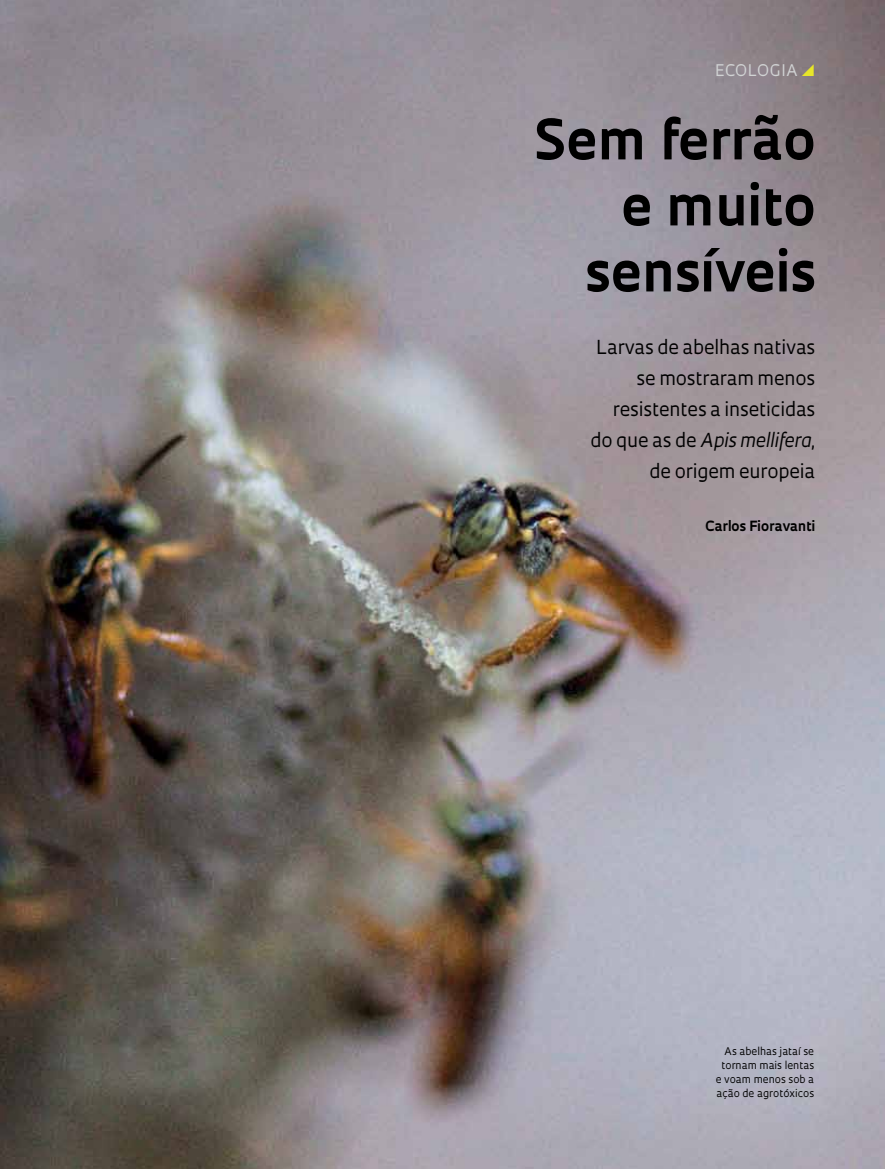
<style>
.page{position:relative;width:885px;height:1169px;background:#fff}
.page>*{position:absolute;margin:0;border:0;box-sizing:border-box;transform-origin:0 0}
.t1{font:700 54px/66px "Oculum";color:#000;text-align:right}
.t2{font:18.75px/30.9px "Oculum";letter-spacing:-.01em;color:#000;text-align:right}
.t3{font:15.6px "Oculum";letter-spacing:.025em;color:#d1d3d4}
.t4{font:700 13.65px "Oculum";letter-spacing:-.005em;color:#000}
.t5{font:10.35px/14.1px "Oculum";color:#000;text-align:right}
.s1{font-style:italic}
</style>
<div class="page">
<img style="left:0;top:0;width:885px;height:1168px">
<svg style="left:80px;top:1126px;width:7px;height:7px"></svg>
<svg style="left:802px;top:64px;width:12px;height:12px"></svg>
<p class="t3" style="left:715px;top:60px;width:84px">ECOLOGIA</p>
<h1 class="t1" style="left:534px;top:104px;width:283px">Sem ferrão e muito sensíveis</h1>
<p class="t2" style="left:591px;top:331px;width:226px">Larvas de abelhas nativas se mostraram menos resistentes a inseticidas do que as de <span class="s1">Apis mellifera</span>, de origem europeia</p>
<p class="t4" style="left:705px;top:517px;width:111px">Carlos Fioravanti</p>
<p class="t5" style="left:716px;top:1043px;width:100px">As abelhas jataí se tornam mais lentas e voam menos sob a ação de agrotóxicos</p>
</div>
